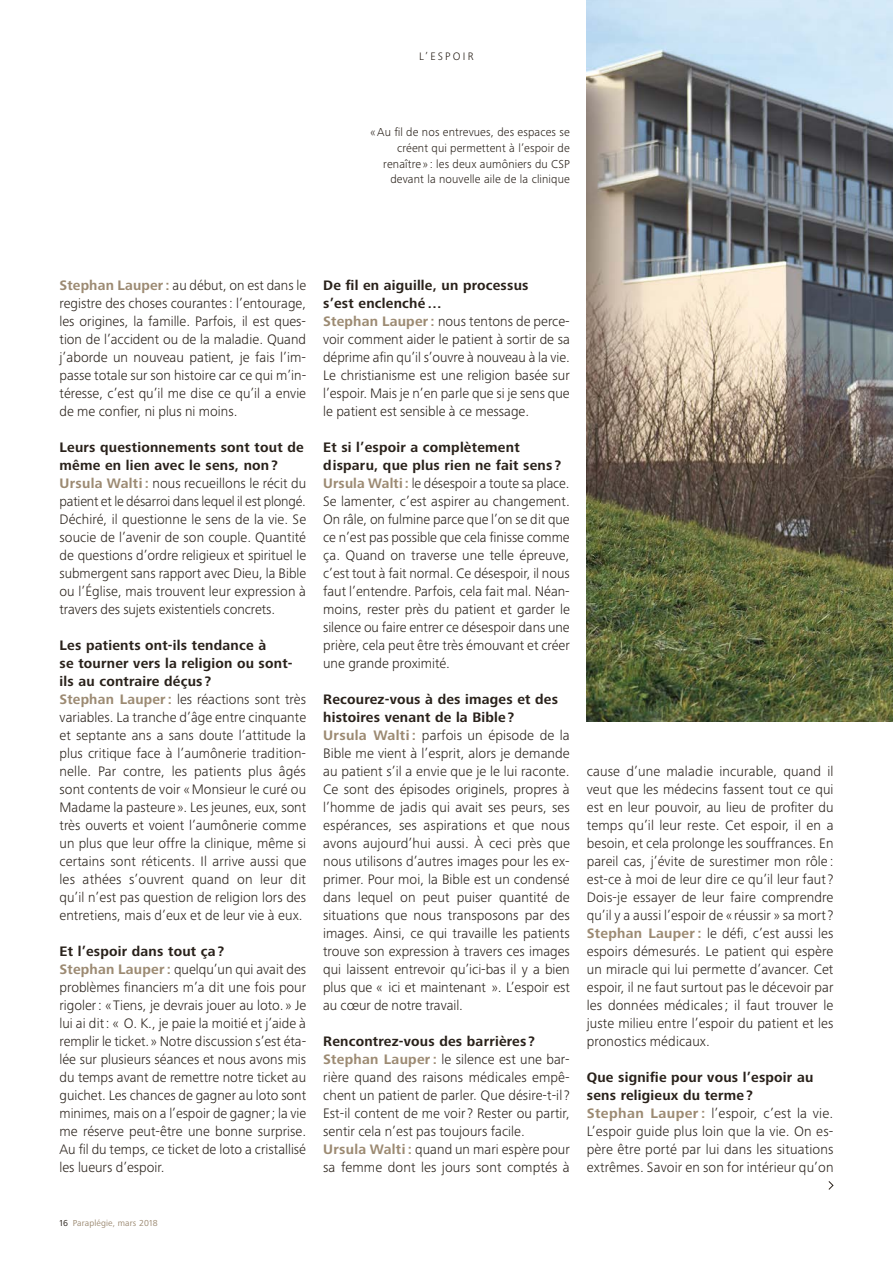
<style>
.page{position:relative;width:893px;height:1263px;background:#fff}
.page>*{position:absolute;margin:0;border:0;box-sizing:border-box;transform-origin:0 0}
.t1{font:300 14.25px/18px "Frutiger Next Pro";color:#29211a}
.t2{font:300 12px/15.8px "Frutiger Next Pro";letter-spacing:.01em;color:#29211a;text-align:right}
.t3{font:300 11.25px "Frutiger Next Pro";letter-spacing:.2em;color:#29211a}
.t4{font:9px "Frutiger Next Pro";letter-spacing:.015em;color:#9c8a72}
.s1{font-weight:700;color:#9c8a72}
.s2{font-weight:700}
.s3{color:#29211a}
</style>
<div class="page">
<img style="left:587px;top:0;width:306px;height:722px">
<svg style="left:828px;top:1181px;width:6px;height:9px"></svg>
<p class="t3" style="left:419px;top:49px;width:56px">L’ESPOIR</p>
<p class="t2" style="left:370px;top:124px;width:201px">«Au fil de nos entrevues, des espaces se créent qui permettent à l’espoir de renaître » : les deux aumôniers du CSP devant la nouvelle aile de la clinique</p>
<p class="t1" style="left:60px;top:276px;width:248px;text-align:justify"><span class="s1">Stephan Lauper:</span> au début, on est dans le registre des choses courantes: l’entourage, les origines, la famille. Parfois, il est ques&shy;tion de l’accident ou de la maladie. Quand j’aborde un nouveau patient, je fais l’im&shy;passe totale sur son histoire car ce qui m’in&shy;téresse, c’est qu’il me dise ce qu’il a envie de me confier, ni plus ni moins.</p>
<p class="t1" style="left:60px;top:438px;width:248px"><span class="s2">Leurs questionnements sont tout de même en lien avec le sens, non ?<br></span><span class="s1">Ursula Walti :</span> nous recueillons le récit du patient et le désarroi dans lequel il est plongé.<br>Déchiré, il questionne le sens de la vie. Se soucie de l’avenir de son couple. Quantité de questions d’ordre religieux et spirituel le submergent sans rapport avec Dieu, la Bible ou l’Église, mais trouvent leur expression à travers des sujets existentiels concrets.</p>
<p class="t1" style="left:60px;top:636px;width:248px"><span class="s2">Les patients ont-ils tendance à<br>se tourner vers la religion ou sont&shy;ils au contraire déçus ?<br></span><span class="s1">Stephan Lauper:</span> les réactions sont très variables. La tranche d’âge entre cinquante et septante ans a sans doute l’attitude la plus critique face à l’aumônerie tradition&shy;nelle. Par contre, les patients plus âgés sont contents de voir «Monsieur le curé ou Madame la pasteure ». Les jeunes, eux, sont très ouverts et voient l’aumônerie comme un plus que leur offre la clinique, même si certains sont réticents. Il arrive aussi que les athées s’ouvrent quand on leur dit qu’il n’est pas question de religion lors des entretiens, mais d’eux et de leur vie à eux.</p>
<p class="t1" style="left:60px;top:942px;width:248px"><span class="s2">Et l’espoir dans tout ça ?<br></span><span class="s1">Stephan Lauper :</span> quelqu’un qui avait des problèmes financiers m’a dit une fois pour rigoler: « Tiens, je devrais jouer au loto. » Je lui ai dit: « O. K., je paie la moitié et j’aide à remplir le ticket. » Notre discussion s’est éta&shy;lée sur plusieurs séances et nous avons mis du temps avant de remettre notre ticket au guichet. Les chances de gagner au loto sont minimes, mais on a l’espoir de gagner; la vie me réserve peut-être une bonne surprise.<br>Au fil du temps, ce ticket de loto a cristallisé les lueurs d’espoir.</p>
<p class="t1" style="left:323px;top:276px;width:248px"><span class="s2">De fil en aiguille, un processus<br>s’est enclenché…<br></span><span class="s1">Stephan Lauper :</span> nous tentons de perce&shy;voir comment aider le patient à sortir de sa déprime afin qu’il s’ouvre à nouveau à la vie.<br>Le christianisme est une religion basée sur l’espoir. Mais je n’en parle que si je sens que le patient est sensible à ce message.</p>
<p class="t1" style="left:323px;top:438px;width:248px"><span class="s2">Et si l’espoir a complètement disparu, que plus rien ne fait sens ?<br></span><span class="s1">Ursula Walti :</span> le désespoir a toute sa place.<br>Se lamenter, c’est aspirer au changement.<br>On râle, on fulmine parce que l’on se dit que ce n’est pas possible que cela finisse comme ça. Quand on traverse une telle épreuve, c’est tout à fait normal. Ce désespoir, il nous faut l’entendre. Parfois, cela fait mal. Néan&shy;moins, rester près du patient et garder le silence ou faire entrer ce désespoir dans une prière, cela peut être très émouvant et créer une grande proximité.</p>
<p class="t1" style="left:323px;top:690px;width:248px"><span class="s2">Recourez-vous à des images et des histoires venant de la Bible ?<br></span><span class="s1">Ursula Walti :</span> parfois un épisode de la Bible me vient à l’esprit, alors je demande au patient s’il a envie que je le lui raconte.<br>Ce sont des épisodes originels, propres à l’homme de jadis qui avait ses peurs, ses espérances, ses aspirations et que nous avons aujourd’hui aussi. À ceci près que nous utilisons d’autres images pour les ex - primer. Pour moi, la Bible est un condensé dans lequel on peut puiser quantité de situations que nous transposons par des images. Ainsi, ce qui travaille les patients trouve son expression à travers ces images qui laissent entrevoir qu’ici-bas il y a bien plus que « ici et maintenant ». L’espoir est au cœur de notre travail.</p>
<p class="t1" style="left:323px;top:1032px;width:248px"><span class="s2">Rencontrez-vous des barrières ?<br></span><span class="s1">Stephan Lauper :</span> le silence est une bar&shy;rière quand des raisons médicales empê&shy;chent un patient de parler. Que désire-t-il?<br>Est-il content de me voir? Rester ou partir, sentir cela n’est pas toujours facile.<br><span class="s1">Ursula Walti :</span> quand un mari espère pour sa femme dont les jours sont comptés à</p>
<p class="t1" style="left:587px;top:762px;width:248px;text-align:justify">cause d’une maladie incurable, quand il veut que les médecins fassent tout ce qui est en leur pouvoir, au lieu de profiter du temps qu’il leur reste. Cet espoir, il en a besoin, et cela prolonge les souffrances. En pareil cas, j’évite de surestimer mon rôle : est-ce à moi de leur dire ce qu’il leur faut?<br>Dois-je essayer de leur faire comprendre qu’il y a aussi l’espoir de « réussir » sa mort?<br><span class="s1">Stephan Lauper :</span> le défi, c’est aussi les espoirs démesurés. Le patient qui espère un miracle qui lui permette d’avancer. Cet espoir, il ne faut surtout pas le décevoir par les données médicales; il faut trouver le juste milieu entre l’espoir du patient et les pronostics médicaux.</p>
<p class="t1" style="left:587px;top:1068px;width:248px"><span class="s2">Que signifie pour vous l’espoir au sens religieux du terme ?<br></span><span class="s1">Stephan Lauper :</span> l’espoir, c’est la vie.<br>L’espoir guide plus loin que la vie. On es&shy;père être porté par lui dans les situations extrêmes. Savoir en son for intérieur qu’on</p>
<p class="t4" style="left:60px;top:1217px;width:100px"><span class="s3">16</span> Paraplégie, mars 2018</p>
</div>
